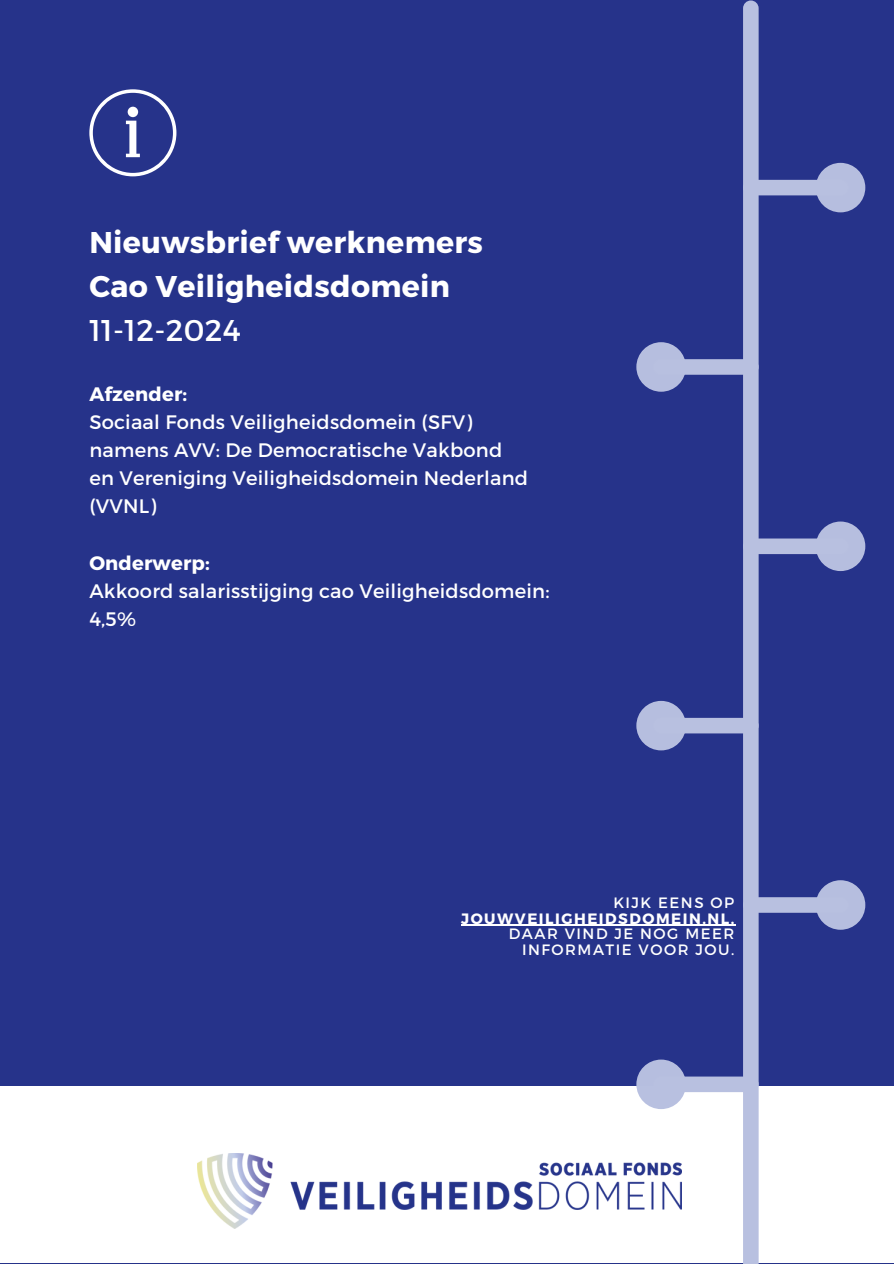
<style>
.page{position:relative;width:894px;height:1264px;background:#fff}
.page>*{position:absolute;margin:0;border:0;box-sizing:border-box;transform-origin:0 0}
.t1{font:700 30px/43.8px "Montserrat";letter-spacing:.01em;color:#fff}
.t2{font:19.5px/28.2px "Montserrat";letter-spacing:.01em;color:#fff}
.t3{font:15px/15.8px "Montserrat";letter-spacing:.1em;color:#fff;text-align:right}
.s1{font-weight:400}
.s2{font-weight:700}
</style>
<div class="page">
<div style="left:0;top:0;width:893px;height:1263px;background:#26338a"></div>
<div style="left:0;top:1086px;width:893px;height:177px;background:#fff"></div>
<svg style="left:89px;top:89px;width:87px;height:87px"></svg>
<svg style="left:742px;top:0;width:16px;height:1263px"></svg>
<div style="left:742px;top:180px;width:106px;height:15px;background:#b8c0e0;border-radius:8px"></div>
<div style="left:653px;top:359px;width:105px;height:16px;background:#b8c0e0;border-radius:8px"></div>
<div style="left:742px;top:538px;width:106px;height:16px;background:#b8c0e0;border-radius:8px"></div>
<div style="left:653px;top:718px;width:105px;height:15px;background:#b8c0e0;border-radius:8px"></div>
<div style="left:742px;top:897px;width:106px;height:15px;background:#b8c0e0;border-radius:8px"></div>
<div style="left:653px;top:1076px;width:105px;height:16px;background:#b8c0e0;border-radius:8px"></div>
<div style="left:815px;top:163px;width:49px;height:49px;background:#b8c0e0;border-radius:25px"></div>
<div style="left:636px;top:342px;width:49px;height:50px;background:#b8c0e0;border-radius:25px"></div>
<div style="left:815px;top:521px;width:49px;height:50px;background:#b8c0e0;border-radius:25px"></div>
<div style="left:636px;top:701px;width:49px;height:49px;background:#b8c0e0;border-radius:25px"></div>
<div style="left:815px;top:880px;width:49px;height:49px;background:#b8c0e0;border-radius:25px"></div>
<div style="left:636px;top:1059px;width:49px;height:50px;background:#b8c0e0;border-radius:25px"></div>
<img style="left:197px;top:1153px;width:484px;height:75px">
<hr style="left:461px;top:924px;width:274px;height:1px;background:#fff">
<p class="t1" style="left:89px;top:219px;width:395px">Nieuwsbrief werknemers<br>Cao Veiligheidsdomein<br><span class="s1">11-12-2024</span></p>
<p class="t2" style="left:89px;top:379px;width:440px"><span class="s2">Afzender:<br></span>Sociaal Fonds Veiligheidsdomein (SFV) namens AVV: De Democratische Vakbond en Vereniging Veiligheidsdomein Nederland (VVNL)</p>
<h1 class="t2" style="left:89px;top:547px;width:461px"><span class="s2">Onderwerp:<br></span>Akkoord salarisstijging cao Veiligheidsdomein:<br>4,5%</h1>
<h2 class="t3" style="left:461px;top:893px;width:274px">KIJK EENS OP<br><span class="s2">JOUWVEILIGHEIDSDOMEIN.NL,<br></span>DAAR VIND JE NOG MEER<br>INFORMATIE VOOR JOU.</h2>
</div>
